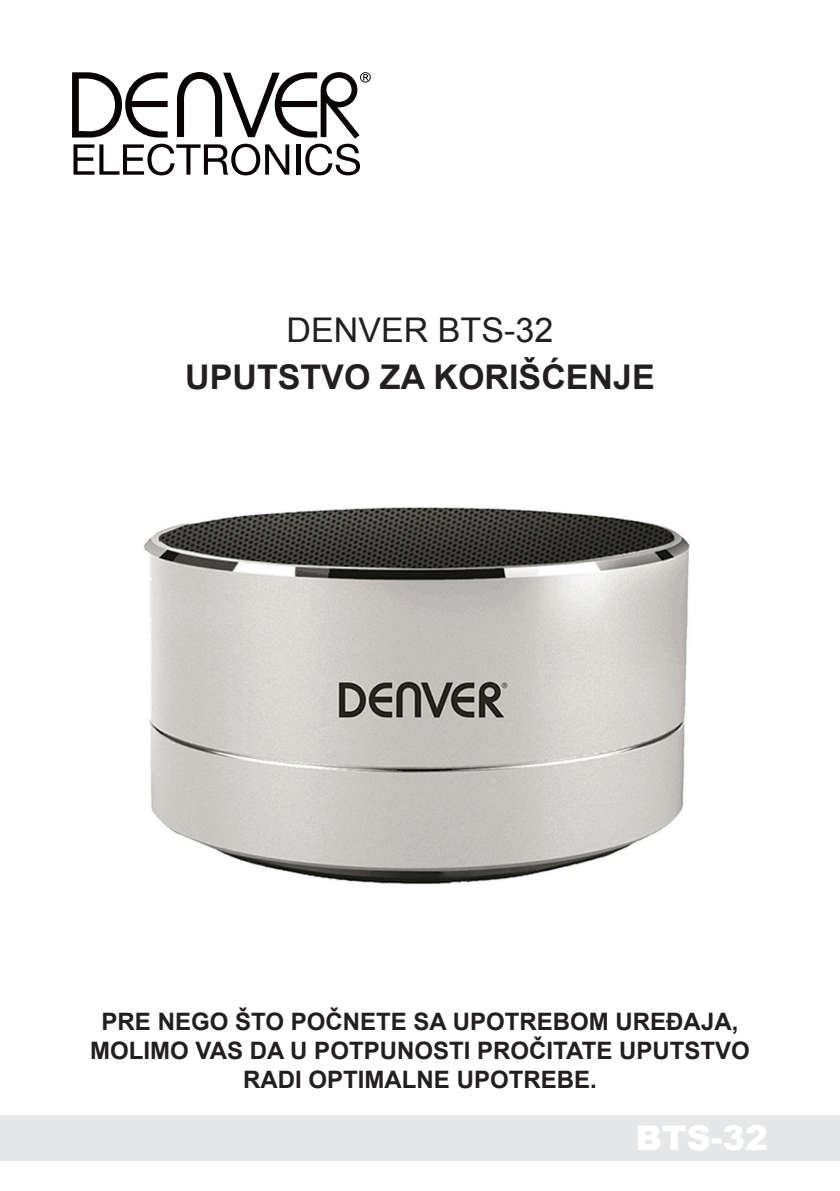
<style>
.page{position:relative;width:840px;height:1191px;background:#fff}
.page>*{position:absolute;margin:0;border:0;box-sizing:border-box;transform-origin:0 0}
.podnaslov{font:700 34px "Arial";color:#231f20}
.podnaslov-2{font:34px "Arial";color:#231f20}
.podnaslov-3{font:900 34px "Arial";color:#fff}
.copy_text{font:700 24px/28.8px "Arial";color:#231f20;text-align:center}
</style>
<div class="page">
<img style="left:143px;top:507px;width:547px;height:378px">
<svg style="left:72px;top:72px;width:298px;height:103px"></svg>
<div style="left:0;top:1115px;width:839px;height:45px;background:#e6e7e9"></div>
<p class="podnaslov-2" style="left:286px;top:308px;width:268px">DENVER BTS-32</p>
<p class="podnaslov" style="left:185px;top:353px;width:471px">UPUTSTVO ZA KORIŠĆENJE</p>
<p class="copy_text" style="left:90px;top:1007px;width:661px">PRE NEGO ŠTO POČNETE SA UPOTREBOM UREĐAJA,<br>MOLIMO VAS DA U POTPUNOSTI PROČITATE UPUTSTVO<br>RADI OPTIMALNE UPOTREBE.</p>
<p class="podnaslov-3" style="left:635px;top:1113px;width:134px">BTS-32</p>
</div>
